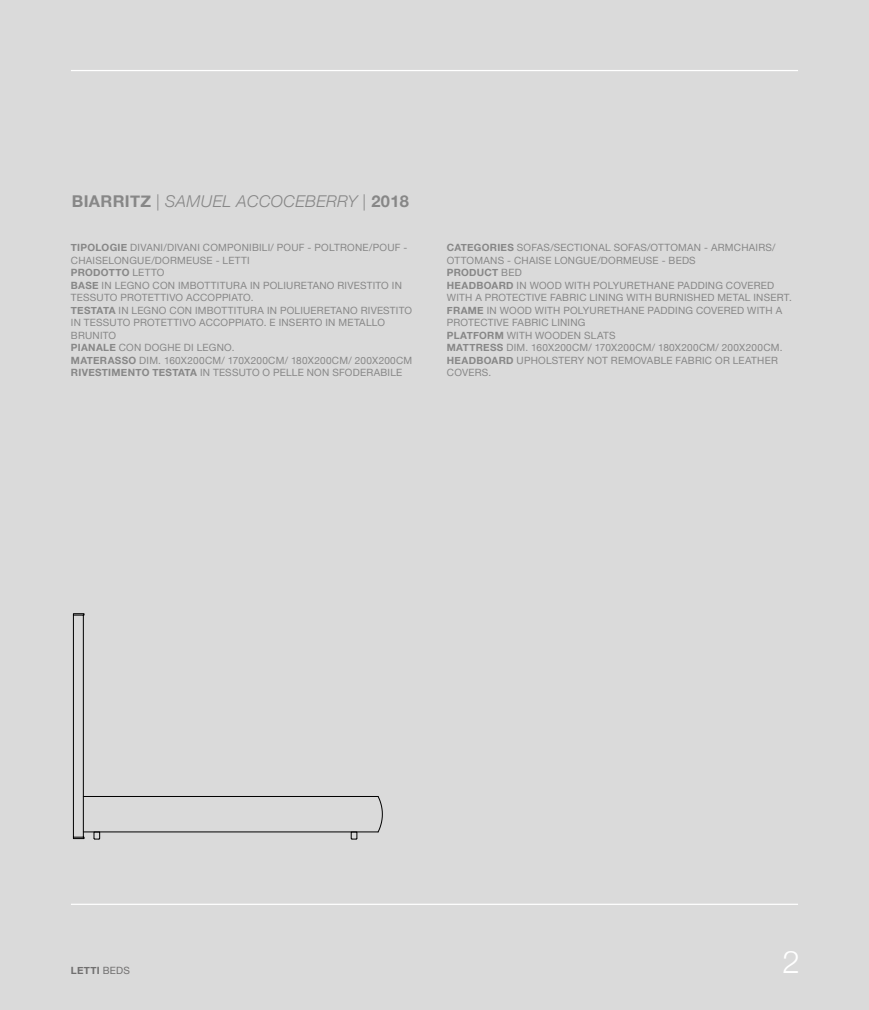
<style>
.page{position:relative;width:869px;height:1010px;background:#fff}
.page>*{position:absolute;margin:0;border:0;box-sizing:border-box;transform-origin:0 0}
.t1{font:300 31.25px "Helvetica Neue";color:#fff}
.t2{font:italic 300 16.25px "Helvetica Neue";letter-spacing:.02em;color:#878787}
.t3{font:10px/12.5px "Helvetica Neue";letter-spacing:.025em;color:#878787}
.t4{font:700 10px "Helvetica Neue";letter-spacing:.03em;color:#706f6f}
.s1{font-weight:700;font-style:normal}
.s2{font-weight:700}
.s3{font-weight:400}
</style>
<div class="page">
<div style="left:0;top:0;width:868px;height:1010px;background:#dadada"></div>
<hr style="left:71px;top:904px;width:726px;height:1px;background:#fff">
<hr style="left:71px;top:70px;width:726px;height:1px;background:#fff">
<svg style="left:73px;top:613px;width:277px;height:227px"></svg>
<div style="left:94px;top:832px;width:6px;height:7px;border:1px solid #000"></div>
<svg style="left:350px;top:796px;width:33px;height:44px"></svg>
<hr style="left:83px;top:832px;width:295px;height:1px;background:#000">
<hr style="left:64px;top:614px;width:1px;height:224px;background:#000">
<hr style="left:83px;top:796px;width:295px;height:1px;background:#000">
<hr style="left:416px;top:796px;width:1px;height:43px;background:#000">
<hr style="left:73px;top:865px;width:309px;height:1px;background:#000">
<h2 class="t2" style="left:72px;top:192px;width:338px"><span class="s1">BIARRITZ</span> | SAMUEL ACCOCEBERRY | <span class="s1">2018</span></h2>
<p class="t3" style="left:71px;top:241px;width:343px"><span class="s2">TIPOLOGIE</span> DIVANI/DIVANI COMPONIBILI/ POUF - POLTRONE/POUF - CHAISELONGUE/DORMEUSE - LETTI<br><span class="s2">PRODOTTO</span> LETTO<br><span class="s2">BASE</span> IN LEGNO CON IMBOTTITURA IN POLIURETANO RIVESTITO IN TESSUTO PROTETTIVO ACCOPPIATO.<br><span class="s2">TESTATA</span> IN LEGNO CON IMBOTTITURA IN POLIUERETANO RIVESTITO IN TESSUTO PROTETTIVO ACCOPPIATO. E INSERTO IN METALLO BRUNITO<br><span class="s2">PIANALE</span> CON DOGHE DI LEGNO.<br><span class="s2">MATERASSO</span> DIM. 160X200CM/ 170X200CM/ 180X200CM/ 200X200CM <span class="s2">RIVESTIMENTO TESTATA</span> IN TESSUTO O PELLE NON SFODERABILE</p>
<p class="t3" style="left:446px;top:241px;width:346px"><span class="s2">CATEGORIES</span> SOFAS/SECTIONAL SOFAS/OTTOMAN - ARMCHAIRS/ OTTOMANS - CHAISE LONGUE/DORMEUSE - BEDS<br><span class="s2">PRODUCT</span> BED<br><span class="s2">HEADBOARD</span> IN WOOD WITH POLYURETHANE PADDING COVERED WITH A PROTECTIVE FABRIC LINING WITH BURNISHED METAL INSERT.<br><span class="s2">FRAME</span> IN WOOD WITH POLYURETHANE PADDING COVERED WITH A PROTECTIVE FABRIC LINING<br><span class="s2">PLATFORM</span> WITH WOODEN SLATS<br><span class="s2">MATTRESS</span> DIM. 160X200CM/ 170X200CM/ 180X200CM/ 200X200CM.<br><span class="s2">HEADBOARD</span> UPHOLSTERY NOT REMOVABLE FABRIC OR LEATHER COVERS.</p>
<p class="t4" style="left:71px;top:964px;width:60px">LETTI <span class="s3">BEDS</span></p>
<h1 class="t1" style="left:782px;top:943px;width:19px">2</h1>
</div>
